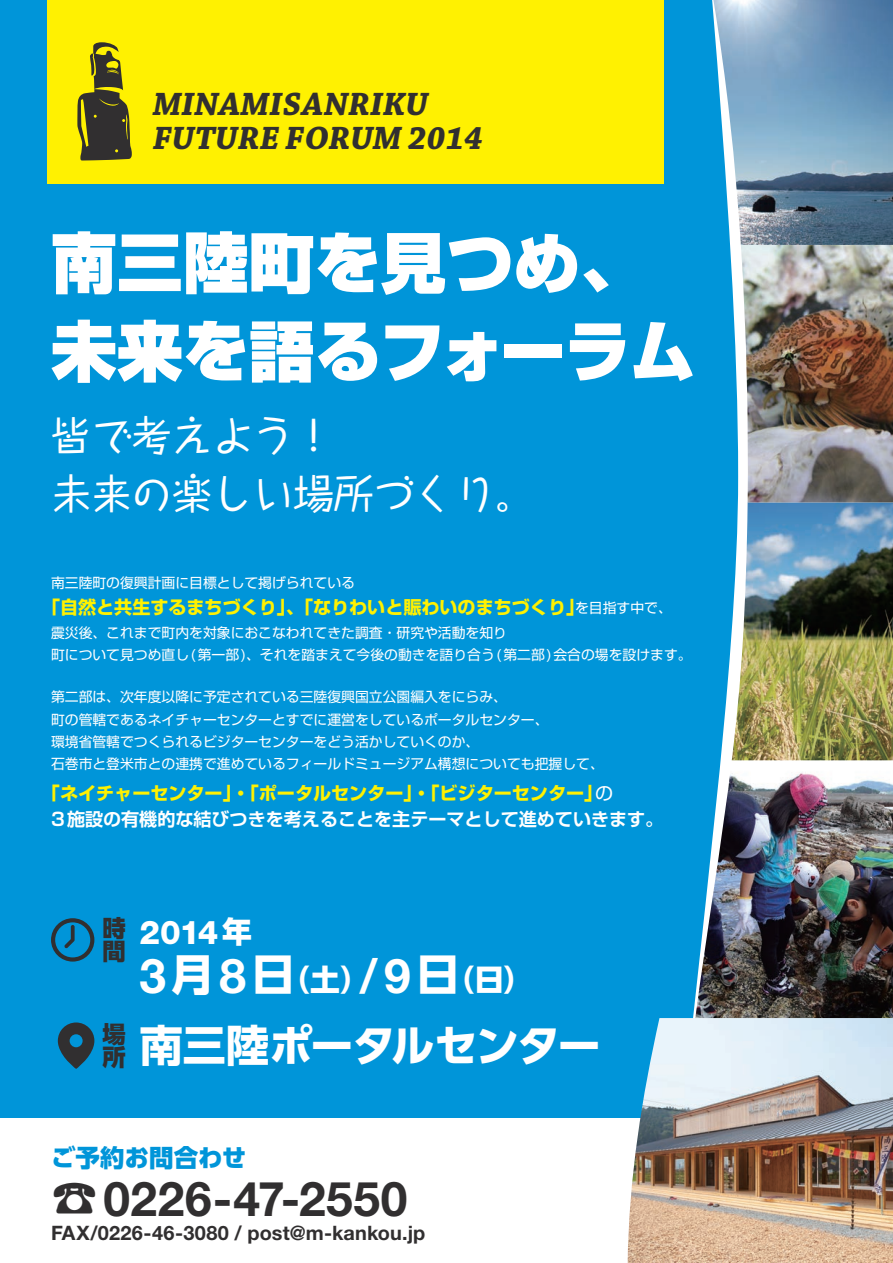
<style>
.page{position:relative;width:893px;height:1263px;background:#0095d9}
.page>*{position:absolute;margin:0;border:0;box-sizing:border-box;transform-origin:0 0}
.t1{font:900 65.85px/88.2px "Shin Go Pro";color:#fff}
.t2{font:700 48px "Helvetica Neue LT Std";letter-spacing:.01em;color:#312f30}
.t3{font:700 48px "Helvetica Neue LT Std";color:#fff}
.t4{font:700 43.65px "UD Shin Go Pro";letter-spacing:-.045em;color:#fff}
.t5{font:500 40.8px/58.5px "Taka Hand Std";color:#fff}
.t6{font:italic 700 34.05px/34px "Chaparral Pro";color:#312f30}
.t7{font:800 32.7px "Helvetica Neue LT Std";color:#fff}
.t8{font:800 29.7px "UD Shin Go Pro";color:#fff}
.t9{font:800 24.45px "UD Shin Go Pro";color:#0095d9}
.t10{font:800 23.4px/23.4px "UD Shin Go Pro";color:#312f30}
.t11{font:700 19.95px "Helvetica Neue LT Std";letter-spacing:.01em;color:#312f30}
.t12{font:700 18px "Shin Go Pro";color:#fff101}
.t13{font:700 18px "Shin Go Pro De";color:#fff}
.t14{font:13.8px/22.4px "Shin Go Pro";color:#fff}
.s1{font-weight:400;color:#fff}
.s2{font-family:"UD Shin Go Pro";font-size:29.7px}
.s3{font-family:"UD Shin Go Pro";font-size:43.65px}
.s4{font-family:"UD Shin Go Pro";font-size:46.8px}
</style>
<div class="page">
<div style="left:0;top:1119px;width:893px;height:144px;background:#fff"></div>
<svg style="left:693px;top:0;width:48px;height:1018px"></svg>
<img style="left:628px;top:1018px;width:265px;height:245px">
<img style="left:695px;top:760px;width:198px;height:258px">
<img style="left:713px;top:0;width:180px;height:245px">
<img style="left:741px;top:245px;width:152px;height:258px">
<img style="left:732px;top:503px;width:161px;height:257px">
<svg style="left:51px;top:918px;width:43px;height:43px"></svg>
<svg style="left:58px;top:1022px;width:36px;height:47px"></svg>
<div style="left:47px;top:0;width:616px;height:184px;background:#fff101"></div>
<svg style="left:77px;top:42px;width:55px;height:119px"></svg>
<h3 class="t6" style="left:153px;top:89px;width:332px">MINAMISANRIKU<br>FUTURE FORUM 2014</h3>
<h1 class="t1" style="left:51px;top:212px;width:646px">南三陸町を見つめ、未来を語るフォーラム</h1>
<h3 class="t5" style="left:51px;top:402px;width:486px">皆で考えよう!<br>未来の楽しい場所づくり。</h3>
<p class="t14" style="left:51px;top:570px;width:306px">南三陸町の復興計画に目標として掲げられている</p>
<h3 class="t12" style="left:51px;top:593px;width:526px">｢自然と共生するまちづくり｣、｢なりわいと賑わいのまちづくり｣</h3>
<p class="t14" style="left:51px;top:619px;width:642px">震災後、これまで町内を対象におこなわれてきた調査・研究や活動を知り<br>町について見つめ直し(第一部)、それを踏まえて今後の動きを語り合う(第二部)会合の場を設けます。</p>
<p class="t14" style="left:51px;top:684px;width:554px">第二部は、次年度以降に予定されている三陸復興国立公園編入をにらみ、<br>町の管轄であるネイチャーセンターとすでに運営をしているポータルセンター、<br>環境省管轄でつくられるビジターセンターをどう活かしていくのか、<br>石巻市と登米市との連携で進めているフィールドミュージアム構想についても把握して、</p>
<h3 class="t12" style="left:42px;top:778px;width:573px">「ネイチャーセンター」・「ポータルセンター」・「ビジターセンター<span class="s1">の</span>」</h3>
<h3 class="t13" style="left:51px;top:805px;width:614px">3施設の有機的な結びつきを考えることを主テーマとして進めていきます。</h3>
<p class="t14" style="left:575px;top:595px;width:98px">を目指す中で、</p>
<h3 class="t10" style="left:102px;top:916px;width:24px">時間</h3>
<h3 class="t10" style="left:102px;top:1022px;width:24px">場所</h3>
<h3 class="t7" style="left:139px;top:913px;width:114px">2014<span class="s2">年</span></h3>
<h2 class="t3" style="left:139px;top:946px;width:157px">3<span class="s3">月</span>8<span class="s3">日</span></h2>
<h3 class="t8" style="left:280px;top:955px;width:91px">（土）</h3>
<h2 class="t3" style="left:360px;top:946px;width:101px">/9<span class="s3">日</span></h2>
<h3 class="t8" style="left:445px;top:955px;width:90px">（日(</h3>
<h3 class="t4" style="left:139px;top:1009px;width:463px">南三陸ポータルセンター</h3>
<h3 class="t9" style="left:51px;top:1138px;width:197px">ご予約お問合わせ</h3>
<h2 class="t2" style="left:51px;top:1169px;width:358px"><span class="s4">☎</span>0226-47-2550</h2>
<h3 class="t11" style="left:51px;top:1221px;width:376px">FAX/0226-46-3080 / post@m-kankou j p.</h3>
</div>
